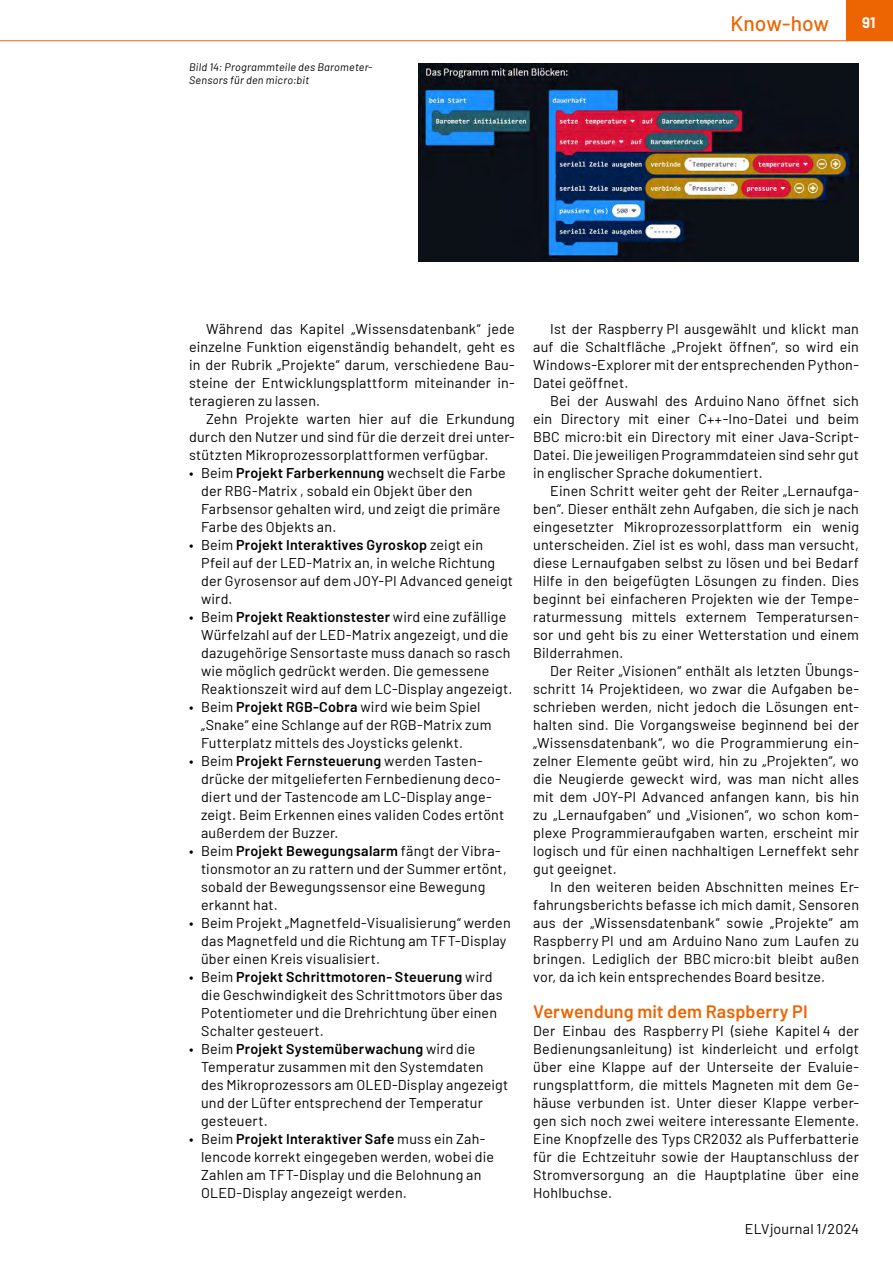
<style>
.page{position:relative;width:893px;height:1263px;background:#fff}
.page>*{position:absolute;margin:0;border:0;box-sizing:border-box;transform-origin:0 0}
.t1{font:500 21px "Barlow";color:#ec6502}
.t2{font:600 18px "Barlow";letter-spacing:.005em;color:#ec6502}
.t3{font:700 15px "Barlow";color:#fff}
.t4{font:14.25px/18px "Barlow";letter-spacing:.015em;color:#000}
.t5{font:italic 10.8px/12.5px "Barlow";letter-spacing:.025em;color:#000}
.s1{font-weight:600}
</style>
<div class="page">
<div style="left:846px;top:0;width:47px;height:40px;background:#ec6502"></div>
<hr style="left:0;top:40px;width:893px;height:1px;background:#ec6502">
<img style="left:418px;top:64px;width:441px;height:198px">
<p class="t5" style="left:189px;top:60px;width:185px">Bild 14: Programmteile des Barometer-<br>Sensors für den micro:bit</p>
<h1 class="t1" style="left:730px;top:8px;width:100px">Know-how</h1>
<p class="t3" style="left:862px;top:11px;width:15px">91</p>
<p class="t4" style="left:189px;top:319px;width:327px;text-align:justify;text-indent:17px">Während das Kapitel „Wissensdatenbank“ jede einzelne Funktion eigenständig behandelt, geht es in der Rubrik „Projekte“ darum, verschiedene Bau&shy;steine der Entwicklungsplattform miteinander in&shy;teragieren zu lassen.</p>
<p class="t4" style="left:189px;top:409px;width:327px;text-align:justify;text-indent:17px">Zehn Projekte warten hier auf die Erkundung durch den Nutzer und sind für die derzeit drei unter&shy;stützten Mikroprozessorplattformen verfügbar.</p>
<p class="t4" style="left:201px;top:463px;width:306px;text-indent:-12px">• Beim <span class="s1">Projekt Farberkennung</span> wechselt die Farbe der RBG-Matrix , sobald ein Objekt über den Farbsensor gehalten wird, und zeigt die primäre Farbe des Objekts an.</p>
<p class="t4" style="left:201px;top:535px;width:314px;text-indent:-12px">• Beim <span class="s1">Projekt Interaktives Gyroskop</span> zeigt ein Pfeil auf der LED-Matrix an, in welche Richtung der Gyrosensor auf dem JOY-PI Advanced geneigt wird.</p>
<p class="t4" style="left:201px;top:607px;width:313px;text-indent:-12px">• Beim <span class="s1">Projekt Reaktionstester</span> wird eine zufällige Würfelzahl auf der LED-Matrix angezeigt, und die dazugehörige Sensortaste muss danach so rasch wie möglich gedrückt werden. Die gemessene Reaktionszeit wird auf dem LC-Display angezeigt.</p>
<p class="t4" style="left:201px;top:696px;width:292px;text-indent:-12px">• Beim <span class="s1">Projekt RGB-Cobra</span> wird wie beim Spiel „Snake“ eine Schlange auf der RGB-Matrix zum<br>Futterplatz mittels des Joysticks gelenkt.</p>
<p class="t4" style="left:201px;top:750px;width:305px;text-indent:-12px">• Beim <span class="s1">Projekt Fernsteuerung</span> werden Tasten&shy;drücke der mitgelieferten Fernbedienung deco&shy;diert und der Tastencode am LC-Display ange&shy;zeigt. Beim Erkennen eines validen Codes ertönt außerdem der Buzzer.</p>
<p class="t4" style="left:201px;top:840px;width:307px;text-indent:-12px">• Beim <span class="s1">Projekt Bewegungsalarm</span> fängt der Vibra&shy;tionsmotor an zu rattern und der Summer ertönt, sobald der Bewegungssensor eine Bewegung erkannt hat.</p>
<p class="t4" style="left:201px;top:912px;width:311px;text-indent:-12px">• Beim Projekt „Magnetfeld-Visualisierung“ werden das Magnetfeld und die Richtung am TFT-Display über einen Kreis visualisiert.</p>
<p class="t4" style="left:201px;top:966px;width:303px;text-indent:-12px">• Beim <span class="s1">Projekt Schrittmotoren- Steuerung</span> wird die Geschwindigkeit des Schrittmotors über das Potentiometer und die Drehrichtung über einen Schalter gesteuert.</p>
<p class="t4" style="left:201px;top:1038px;width:309px;text-indent:-12px">• Beim <span class="s1">Projekt Systemüberwachung</span> wird die Temperatur zusammen mit den Systemdaten des Mikroprozessors am OLED-Display angezeigt und der Lüfter entsprechend der Temperatur gesteuert.</p>
<p class="t4" style="left:201px;top:1128px;width:295px;text-indent:-12px">• Beim <span class="s1">Projekt Interaktiver Safe</span> muss ein Zah&shy;lencode korrekt eingegeben werden, wobei die Zahlen am TFT-Display und die Belohnung an OLED-Display angezeigt werden.</p>
<p class="t4" style="left:533px;top:319px;width:327px;text-align:justify;text-indent:17px">Ist der Raspberry PI ausgewählt und klickt man auf die Schaltfläche „Projekt öffnen“, so wird ein Windows-Explorer mit der entsprechenden Python-Datei geöffnet.</p>
<p class="t4" style="left:533px;top:391px;width:327px;text-align:justify;text-indent:17px">Bei der Auswahl des Arduino Nano öffnet sich ein Directory mit einer C++-Ino-Datei und beim BBC micro:bit ein Directory mit einer Java-Script-Datei. Die jeweiligen Programmdateien sind sehr gut in englischer Sprache dokumentiert.</p>
<p class="t4" style="left:533px;top:481px;width:327px;text-align:justify;text-indent:17px">Einen Schritt weiter geht der Reiter „Lernaufga&shy;ben“. Dieser enthält zehn Aufgaben, die sich je nach eingesetzter Mikroprozessorplattform ein wenig unterscheiden. Ziel ist es wohl, dass man versucht, diese Lernaufgaben selbst zu lösen und bei Bedarf Hilfe in den beigefügten Lösungen zu finden. Dies beginnt bei einfacheren Projekten wie der Tempe&shy;raturmessung mittels externem Temperatursen&shy;sor und geht bis zu einer Wetterstation und einem Bilderrahmen.</p>
<p class="t4" style="left:533px;top:661px;width:327px;text-align:justify;text-indent:17px">Der Reiter „Visionen“ enthält als letzten Übungs&shy;schritt 14 Projektideen, wo zwar die Aufgaben be&shy;schrieben werden, nicht jedoch die Lösungen ent&shy;halten sind. Die Vorgangsweise beginnend bei der „Wissensdatenbank“, wo die Programmierung ein&shy;zelner Elemente geübt wird, hin zu „Projekten“, wo die Neugierde geweckt wird, was man nicht alles mit dem JOY-PI Advanced anfangen kann, bis hin zu „Lernaufgaben“ und „Visionen“, wo schon kom&shy;plexe Programmieraufgaben warten, erscheint mir logisch und für einen nachhaltigen Lerneffekt sehr gut geeignet.</p>
<p class="t4" style="left:533px;top:876px;width:327px;text-align:justify;text-indent:17px">In den weiteren beiden Abschnitten meines Er&shy;fahrungsberichts befasse ich mich damit, Sensoren aus der „Wissensdatenbank“ sowie „Projekte“ am Raspberry PI und am Arduino Nano zum Laufen zu bringen. Lediglich der BBC micro:bit bleibt außen vor, da ich kein entsprechendes Board besitze.</p>
<p class="t2" style="left:533px;top:998px;width:276px">Verwendung mit dem Raspberry PI</p>
<p class="t4" style="left:533px;top:1021px;width:327px;text-align:justify">Der Einbau des Raspberry PI (siehe Kapitel 4 der Bedienungsanleitung) ist kinderleicht und erfolgt über eine Klappe auf der Unterseite der Evaluie&shy;rungsplattform, die mittels Magneten mit dem Ge&shy;häuse verbunden ist. Unter dieser Klappe verber&shy;gen sich noch zwei weitere interessante Elemente.<br>Eine Knopfzelle des Typs CR2032 als Pufferbatterie für die Echtzeituhr sowie der Hauptanschluss der Stromversorgung an die Hauptplatine über eine Hohlbuchse.</p>
<p class="t4" style="left:745px;top:1219px;width:115px">ELVjournal 1/2024</p>
</div>
